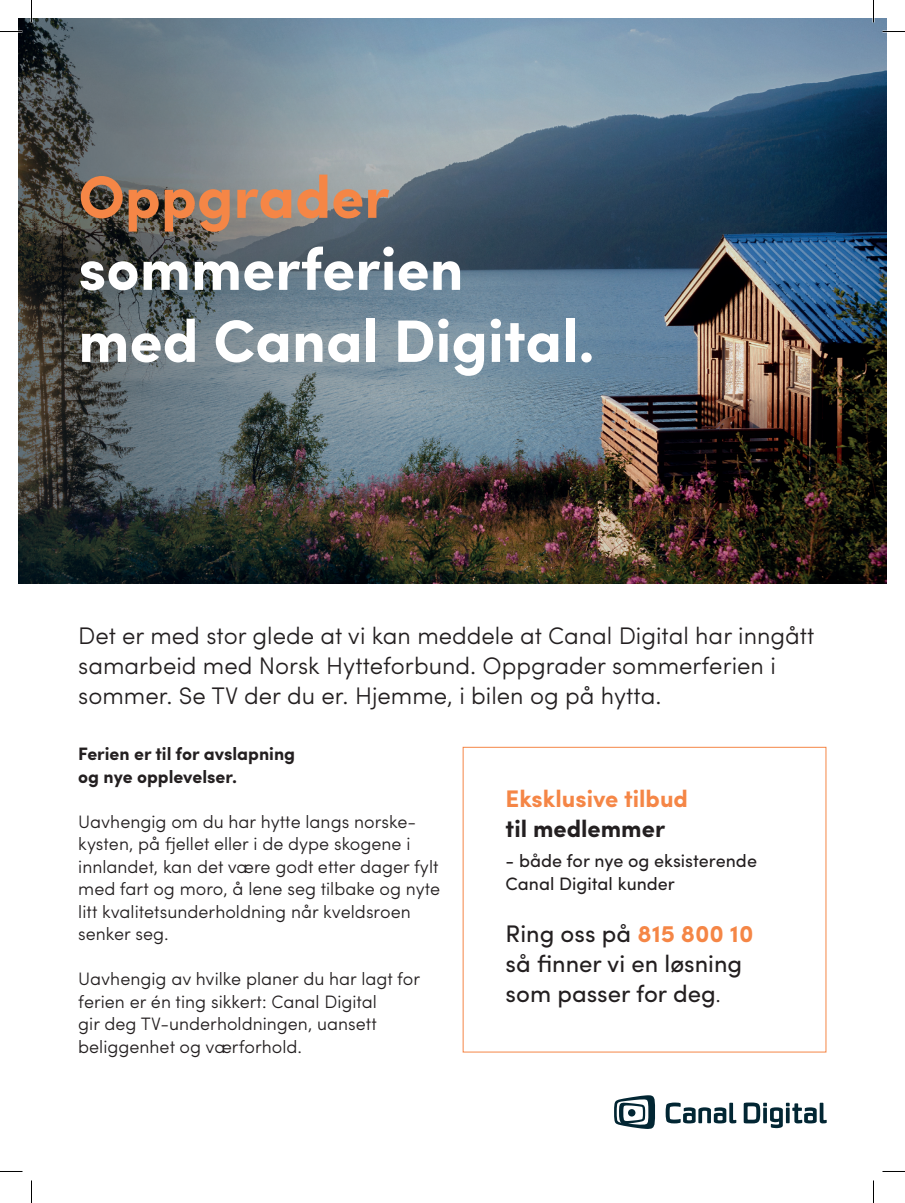
<style>
.page{position:relative;width:905px;height:1203px;background:#fff}
.page>*{position:absolute;margin:0;border:0;box-sizing:border-box;transform-origin:0 0}
.t1{font:700 60px/72px "Sofia Pro";color:#fff}
.t2{font:700 60px "Sofia Pro";color:#f58646}
.t3{font:300 24px/30px "Sofia Pro";color:#231f20}
.t4{font:24px/30px "Sofia Pro";color:#231f20}
.t5{font:700 24px "Sofia Pro";color:#f58646}
.t6{font:700 24px "Sofia Pro";color:#231f20}
.t7{font:300 18px/22.5px "Sofia Pro";color:#231f20}
.t8{font:18px/22.5px "Sofia Pro";color:#231f20}
.t9{font:700 18px/22.5px "Sofia Pro";color:#231f20}
.s1{font-weight:700;color:#f58646}
.s2{font-size:18px}
</style>
<div class="page">
<svg style="left:614px;top:1095px;width:41px;height:34px"></svg>
<svg style="left:666px;top:1102px;width:70px;height:21px"></svg>
<svg style="left:744px;top:1102px;width:83px;height:26px"></svg>
<img style="left:19px;top:19px;width:867px;height:564px">
<hr style="left:872px;top:0;width:2px;height:22px;background:#fff">
<svg style="left:0;top:31px;width:22px;height:1px"></svg>
<svg style="left:882px;top:31px;width:23px;height:1px"></svg>
<svg style="left:0;top:1171px;width:22px;height:1px"></svg>
<svg style="left:882px;top:1171px;width:23px;height:1px"></svg>
<svg style="left:31px;top:0;width:1px;height:22px"></svg>
<svg style="left:31px;top:1180px;width:1px;height:23px"></svg>
<svg style="left:873px;top:0;width:1px;height:22px"></svg>
<svg style="left:873px;top:1180px;width:1px;height:23px"></svg>
<h1 class="t2" style="left:78px;top:151px;width:313px">Oppgrader</h1>
<h1 class="t1" style="left:78px;top:229px;width:518px">sommerferien med Canal Digital.</h1>
<h2 class="t3" style="left:78px;top:619px;width:738px">Det er med stor glede at vi kan meddele at Canal Digital har inngått samarbeid med Norsk Hytteforbund. Oppgrader sommerferien i sommer. Se TV der du er. Hjemme, i bilen og på hytta.</h2>
<p class="t9" style="left:78px;top:741px;width:218px">Ferien er til for avslapning og nye opplevelser.</p>
<p class="t7" style="left:78px;top:809px;width:363px">Uavhengig om du har hytte langs norske&shy;kysten, på ellet eller i de dype skogene i innlandet, kan det være godt etter dager fylt med fart og moro, å lene seg tilbake og nyte litt kvalitetsunderholdning når kveldsroen senker seg.</p>
<p class="t7" style="left:78px;top:966px;width:343px">Uavhengig av hvilke planer du har lagt for ferien er én ting sikkert: Canal Digital<br>gir deg TV-underholdningen, uansett beliggenhet og værforhold.</p>
<h2 class="t5" style="left:506px;top:780px;width:184px">Eksklusive tilbud</h2>
<h2 class="t6" style="left:506px;top:810px;width:161px">til medlemmer</h2>
<p class="t8" style="left:506px;top:848px;width:253px">- både for nye og eksisterende<br>Canal Digital kunder</p>
<h2 class="t4" style="left:506px;top:917px;width:249px">Ring oss på <span class="s1">815 800 10 </span>så finner vi en løsning som passer for deg<span class="s2">.</span></h2>
</div>
